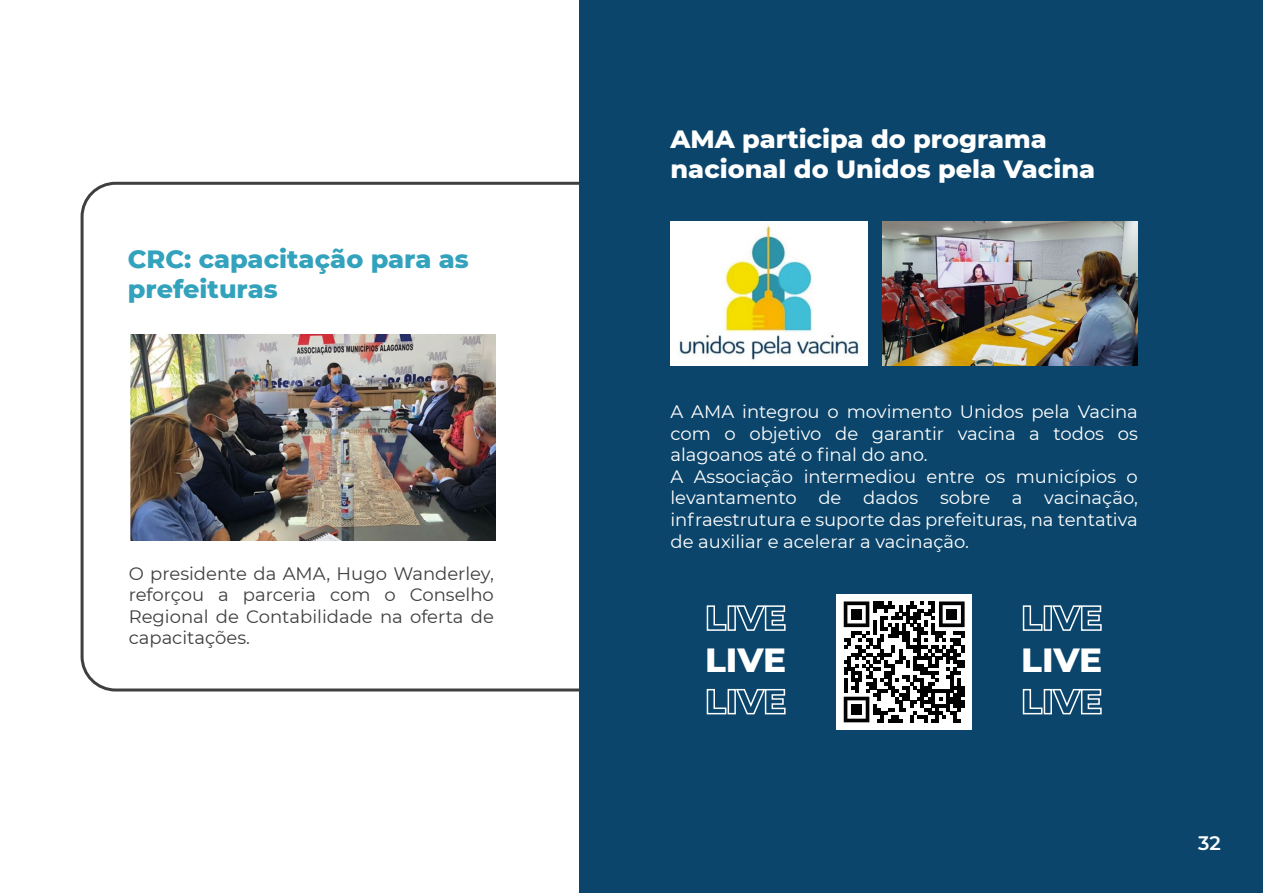
<style>
.page{position:relative;width:1263px;height:893px;background:#fff}
.page>*{position:absolute;margin:0;border:0;box-sizing:border-box;transform-origin:0 0}
.t1{font:800 34.2px "Montserrat";color:#fff}
.t2{font:800 25.5px/30.2px "Montserrat";color:#fff}
.t3{font:800 25.5px/30.2px "Montserrat";color:#33a2bc}
.t4{font:600 19.5px "Montserrat";color:#fff}
.t5{font:18px/21.6px "Montserrat";color:#fff}
.t6{font:18px/21.6px "Montserrat";color:#3f3f3f;text-align:justify}
</style>
<div class="page">
<div style="left:81px;top:182px;width:542px;height:509px;border:3px solid #3f3f3f;border-radius:33px"></div>
<div style="left:579px;top:0;width:684px;height:893px;background:#0b456b"></div>
<svg style="left:836px;top:594px;width:136px;height:136px;background:#9d9d9d"></svg>
<svg style="left:844px;top:601px;width:25px;height:26px"></svg>
<svg style="left:939px;top:601px;width:25px;height:26px"></svg>
<svg style="left:844px;top:697px;width:25px;height:25px"></svg>
<div style="left:851px;top:609px;width:11px;height:11px;background:#010101"></div>
<div style="left:946px;top:609px;width:11px;height:11px;background:#010101"></div>
<div style="left:851px;top:704px;width:11px;height:11px;background:#010101"></div>
<svg style="left:706px;top:605px;width:21px;height:26px"></svg>
<div style="left:728px;top:605px;width:8px;height:26px;border:2px solid #fff"></div>
<svg style="left:735px;top:605px;width:51px;height:26px"></svg>
<svg style="left:706px;top:688px;width:21px;height:27px"></svg>
<div style="left:728px;top:689px;width:8px;height:25px;border:2px solid #fff"></div>
<svg style="left:735px;top:688px;width:51px;height:27px"></svg>
<svg style="left:1022px;top:605px;width:21px;height:26px"></svg>
<div style="left:1044px;top:605px;width:8px;height:26px;border:2px solid #fff"></div>
<svg style="left:1051px;top:605px;width:51px;height:26px"></svg>
<svg style="left:1022px;top:688px;width:21px;height:27px"></svg>
<div style="left:1044px;top:689px;width:8px;height:25px;border:2px solid #fff"></div>
<svg style="left:1051px;top:688px;width:51px;height:27px"></svg>
<img style="left:670px;top:221px;width:197px;height:144px">
<img style="left:882px;top:221px;width:256px;height:144px">
<img style="left:131px;top:334px;width:364px;height:207px">
<h2 class="t3" style="left:128px;top:242px;width:342px">CRC: capacitação para as prefeituras</h2>
<p class="t6" style="left:129px;top:562px;width:367px">O presidente da AMA, Hugo Wanderley, reforçou a parceria com o Conselho Regional de Contabilidade na oferta de capacitações.</p>
<h2 class="t2" style="left:670px;top:123px;width:426px">AMA participa do programa nacional do Unidos pela Vacina</h2>
<p class="t5" style="left:670px;top:400px;width:469px">A AMA integrou o movimento Unidos pela Vacina com o objetivo de garantir vacina a todos os alagoanos até o final do ano.<br>A Associação intermediou entre os municípios o levantamento de dados sobre a vacinação, infraestrutura e suporte das prefeituras, na tentativa de auxiliar e acelerar a vacinação.</p>
<h1 class="t1" style="left:705px;top:634px;width:83px">LIVE</h1>
<h1 class="t1" style="left:1021px;top:634px;width:83px">LIVE</h1>
<p class="t4" style="left:1198px;top:829px;width:24px">32</p>
</div>
